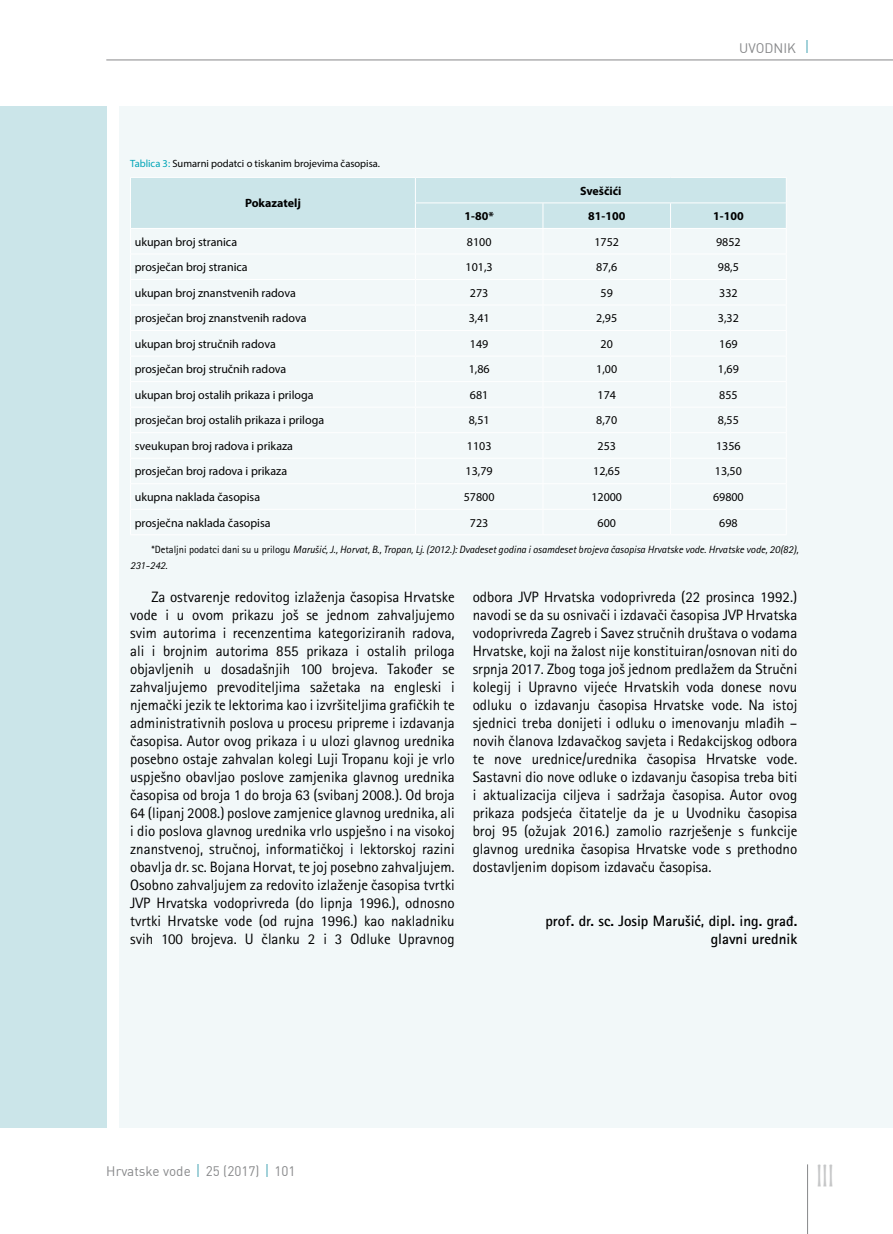
<style>
.page{position:relative;width:893px;height:1234px;background:#fff}
.page>*{position:absolute;margin:0;border:0;box-sizing:border-box;transform-origin:0 0}
.t1{font:300 36px "Teen";color:#c6c7c8}
.t2{font:15px/18px "Rotis Sans Serifklemy";color:#000;text-align:justify}
.t3{font:700 15px/18px "Rotis Sans Serifklemy";color:#000;text-align:right}
.t4{font:13.5px "DIN";color:#87888a}
.t5{font:12px "Myriad Pro";color:#000}
.t6{font:700 12px "Myriad Pro";color:#000}
.t7{font:italic 10.5px/15.8px "Rotis Sans Serifklemy";color:#000}
.t8{font:10.5px "Myriad Pro";color:#000}
.s1{color:#00a5b7}
.s2{font-style:normal}
.s3{font-style:italic}
</style>
<div class="page">
<hr style="left:807px;top:1164px;width:1px;height:69px;background:#87888a">
<hr style="left:106px;top:60px;width:787px;height:1px;background:#87888a">
<svg style="left:198px;top:1164px;width:1px;height:12px"></svg>
<svg style="left:266px;top:1164px;width:2px;height:12px"></svg>
<div style="left:119px;top:106px;width:774px;height:1021px;background:#f2f8f9"></div>
<div style="left:0;top:106px;width:106px;height:1021px;background:#cbe5e9"></div>
<svg style="left:807px;top:41px;width:1px;height:12px"></svg>
<hr style="left:130px;top:534px;width:285px;height:1px;background:#fff">
<hr style="left:415px;top:534px;width:128px;height:1px;background:#fff">
<hr style="left:543px;top:534px;width:127px;height:1px;background:#fff">
<svg style="left:130px;top:178px;width:656px;height:356px"></svg>
<hr style="left:670px;top:534px;width:117px;height:1px;background:#fff">
<p class="t8" style="left:130px;top:157px;width:252px"><span class="s1">Tablica 3:</span> Sumarni podatci o tiskanim brojevima časopisa.</p>
<p class="t6" style="left:245px;top:195px;width:57px">Pokazatelj</p>
<p class="t6" style="left:580px;top:183px;width:43px">Sveščići</p>
<p class="t4" style="left:739px;top:40px;width:58px">UVODNIK</p>
<p class="t6" style="left:464px;top:208px;width:31px">1-80*</p>
<p class="t6" style="left:588px;top:208px;width:39px">81-100</p>
<p class="t6" style="left:713px;top:208px;width:32px">1-100</p>
<p class="t5" style="left:135px;top:234px;width:104px">ukupan broj stranica</p>
<p class="t5" style="left:467px;top:234px;width:26px">8100</p>
<p class="t5" style="left:594px;top:234px;width:26px">1752</p>
<p class="t5" style="left:716px;top:234px;width:26px">9852</p>
<p class="t5" style="left:135px;top:260px;width:114px">prosječan broj stranica</p>
<p class="t5" style="left:466px;top:260px;width:29px">101,3</p>
<p class="t5" style="left:596px;top:260px;width:22px">87,6</p>
<p class="t5" style="left:718px;top:260px;width:22px">98,5</p>
<p class="t5" style="left:135px;top:285px;width:163px">ukupan broj znanstvenih radova</p>
<p class="t5" style="left:470px;top:285px;width:20px">273</p>
<p class="t5" style="left:601px;top:285px;width:14px">59</p>
<p class="t5" style="left:719px;top:285px;width:20px">332</p>
<p class="t5" style="left:135px;top:311px;width:173px">prosječan broj znanstvenih radova</p>
<p class="t5" style="left:469px;top:311px;width:22px">3,41</p>
<p class="t5" style="left:596px;top:311px;width:22px">2,95</p>
<p class="t5" style="left:718px;top:311px;width:22px">3,32</p>
<p class="t5" style="left:135px;top:336px;width:143px">ukupan broj stručnih radova</p>
<p class="t5" style="left:470px;top:336px;width:20px">149</p>
<p class="t5" style="left:601px;top:336px;width:14px">20</p>
<p class="t5" style="left:719px;top:336px;width:20px">169</p>
<p class="t5" style="left:135px;top:362px;width:153px">prosječan broj stručnih radova</p>
<p class="t5" style="left:469px;top:362px;width:22px">1,86</p>
<p class="t5" style="left:596px;top:362px;width:22px">1,00</p>
<p class="t5" style="left:718px;top:362px;width:22px">1,69</p>
<p class="t5" style="left:135px;top:387px;width:180px">ukupan broj ostalih prikaza i priloga</p>
<p class="t5" style="left:470px;top:387px;width:20px">681</p>
<p class="t5" style="left:597px;top:387px;width:20px">174</p>
<p class="t5" style="left:719px;top:387px;width:20px">855</p>
<p class="t5" style="left:135px;top:413px;width:191px">prosječan broj ostalih prikaza i priloga</p>
<p class="t5" style="left:469px;top:413px;width:22px">8,51</p>
<p class="t5" style="left:596px;top:413px;width:22px">8,70</p>
<p class="t5" style="left:718px;top:413px;width:22px">8,55</p>
<p class="t5" style="left:135px;top:438px;width:160px">sveukupan broj radova i prikaza</p>
<p class="t5" style="left:467px;top:438px;width:26px">1103</p>
<p class="t5" style="left:597px;top:438px;width:20px">253</p>
<p class="t5" style="left:716px;top:438px;width:26px">1356</p>
<p class="t5" style="left:135px;top:464px;width:154px">prosječan broj radova i prikaza</p>
<p class="t5" style="left:466px;top:464px;width:29px">13,79</p>
<p class="t5" style="left:593px;top:464px;width:29px">12,65</p>
<p class="t5" style="left:715px;top:464px;width:29px">13,50</p>
<p class="t5" style="left:135px;top:489px;width:127px">ukupna naklada časopisa</p>
<p class="t5" style="left:464px;top:489px;width:32px">57800</p>
<p class="t5" style="left:591px;top:489px;width:32px">12000</p>
<p class="t5" style="left:713px;top:489px;width:32px">69800</p>
<p class="t5" style="left:135px;top:515px;width:137px">prosječna naklada časopisa</p>
<p class="t5" style="left:470px;top:515px;width:20px">723</p>
<p class="t5" style="left:597px;top:515px;width:20px">600</p>
<p class="t5" style="left:719px;top:515px;width:20px">698</p>
<p class="t7" style="left:130px;top:542px;width:670px;text-indent:21px"><span class="s2">*Detaljni podatci dani su u prilogu</span> Marušić, J., Horvat, B., Tropan, Lj. (2012.): Dvadeset godina i osamdeset brojeva časopisa Hrvatske vode. Hrvatske vode, 20(82),<br>231-242<span class="s2">.</span></p>
<p class="t2" style="left:130px;top:587px;width:326px;text-indent:21px">Za ostvarenje redovitog izlaženja časopisa Hrvatske vode i u ovom prikazu još se jednom zahvaljujemo svim autorima i recenzentima kategoriziranih radova, ali i brojnim autorima 855 prikaza i ostalih priloga objavljenih u dosadašnjih 100 brojeva. Također se zahvaljujemo prevoditeljima sažetaka na engleski i njemački jezik te lektorima kao i izvršiteljima grafičkih te administrativnih poslova u procesu pripreme i izdavanja časopisa. Autor ovog prikaza i u ulozi glavnog urednika posebno ostaje zahvalan kolegi Luji Tropanu koji je vrlo uspješno obavljao poslove zamjenika glavnog urednika časopisa od broja 1 do broja 63 (svibanj 2008.). Od broja 64 (lipanj 2008.) poslove zamjenice glavnog urednika, ali i dio poslova glavnog urednika vrlo uspješno i na visokoj znanstvenoj, stručnoj, informatičkoj i lektorskoj razini obavlja dr. sc. Bojana Horvat, te joj posebno zahvaljujem.<br>Osobno zahvaljujem za redovito izlaženje časopisa tvrtki JVP Hrvatska vodoprivreda (do lipnja 1996.), odnosno tvrtki Hrvatske vode (od rujna 1996.) kao nakladniku svih 100 brojeva. U članku 2 i 3 Odluke Upravnog</p>
<p class="t2" style="left:473px;top:587px;width:326px">odbora JVP Hrvatska vodoprivreda (22 prosinca 1992.) navodi se da su osnivači i izdavači časopisa JVP Hrvatska vodoprivreda Zagreb i Savez stručnih društava o vodama Hrvatske, koji na žalost nije konstituiran/osnovan niti do srpnja 2017. Zbog toga još jednom predlažem da Stručni kolegij i Upravno vijeće Hrvatskih voda donese novu odluku o izdavanju časopisa Hrvatske vode<span class="s3">.</span> Na istoj sjednici treba donijeti i odluku o imenovanju mlađih – novih članova Izdavačkog savjeta i Redakcijskog odbora te nove urednice/urednika časopisa Hrvatske vode<span class="s3">.<br></span>Sastavni dio nove odluke o izdavanju časopisa treba biti i aktualizacija ciljeva i sadržaja časopisa. Autor ovog prikaza podsjeća čitatelje da je u Uvodniku časopisa broj 95 (ožujak 2016.) zamolio razrješenje s funkcije glavnog urednika časopisa Hrvatske vode s prethodno dostavljenim dopisom izdavaču časopisa.</p>
<p class="t3" style="left:545px;top:911px;width:253px">prof. dr. sc. Josip Marušić, dipl. ing. građ. glavni urednik</p>
<p class="t4" style="left:106px;top:1161px;width:191px">Hrvatske vode 25 (2017) 101</p>
<h1 class="t1" style="left:816px;top:1156px;width:19px">III</h1>
</div>
